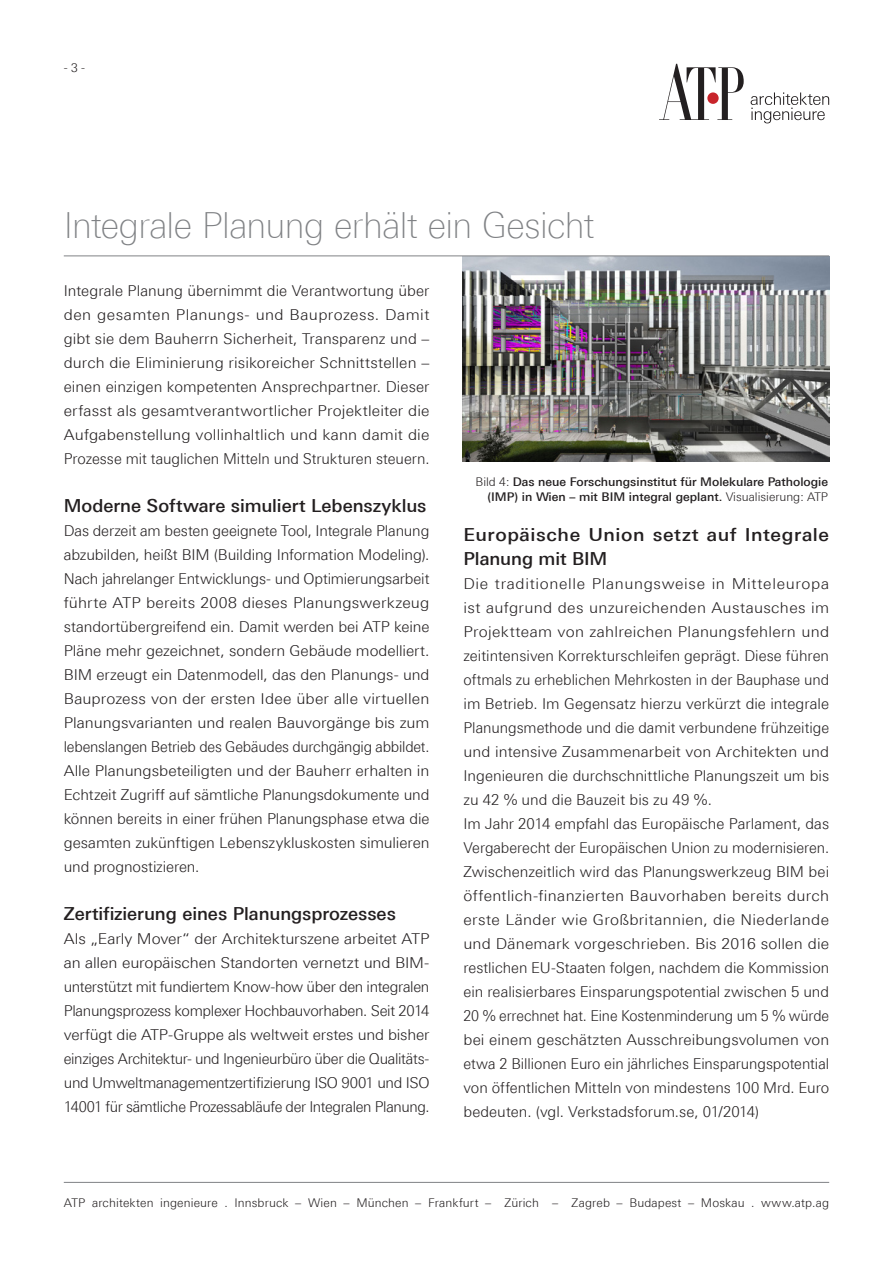
<style>
.page{position:relative;width:893px;height:1263px;background:#fff}
.page>*{position:absolute;margin:0;border:0;box-sizing:border-box;transform-origin:0 0}
.t1{font:100 36px "Linotype Univers 230";letter-spacing:-.015em;color:#808285}
.Fließtext{font:500 18px "ATP Univers";color:#231f20}
.Fließtext-2{font:500 18px/24px "ATP Univers";letter-spacing:.03em;color:#231f20;scale:1.05 1}
.Fließtext-3{font:300 15px/24px "ATP Univers";letter-spacing:-.005em;color:#231f20;text-align:justify}
.Fließtext-4{font:300 15px/24px "ATP Univers";letter-spacing:-.005em;color:#231f20;text-align:justify;scale:1.05 1}
.t2{font:500 12px/14.4px "ATP Univers";color:#231f20;text-align:right}
.t3{font:300 12px "ATP Univers";letter-spacing:.01em;color:#231f20}
.s1{font-weight:300}
</style>
<div class="page">
<hr style="left:64px;top:1182px;width:765px;height:1px;background:#808285">
<svg style="left:659px;top:64px;width:85px;height:56px"></svg>
<svg style="left:751px;top:92px;width:78px;height:31px"></svg>
<img style="left:462px;top:257px;width:367px;height:204px">
<hr style="left:64px;top:256px;width:765px;height:1px;background:#808285">
<p class="t3" style="left:64px;top:61px;width:23px">- 3 -</p>
<p class="t1" style="left:64px;top:205px;width:532px">Integrale Planung erhält ein Gesicht</p>
<p class="Fließtext-3" style="left:64px;top:278px;width:367px">Integrale Planung übernimmt die Verantwortung über den gesamten Planungs- und Bauprozess. Damit gibt sie dem Bauherrn Sicherheit, Transparenz und – durch die Eliminierung risikoreicher Schnittstellen – einen einzigen kompetenten Ansprechpartner. Dieser erfasst als gesamtverantwortlicher Projektleiter die Aufgabenstellung vollinhaltlich und kann damit die Prozesse mit tauglichen Mitteln und Strukturen steuern.</p>
<p class="Fließtext" style="left:64px;top:495px;width:364px">Moderne Software simuliert Lebenszyklus</p>
<p class="Fließtext-3" style="left:64px;top:518px;width:367px">Das derzeit am besten geeignete Tool, Integrale Planung abzubilden, heißt BIM (Building Information Modeling).<br>Nach jahrelanger Entwicklungs- und Optimierungsarbeit führte ATP bereits 2008 dieses Planungswerkzeug standortübergreifend ein. Damit werden bei ATP keine Pläne mehr gezeichnet, sondern Gebäude modelliert.<br>BIM erzeugt ein Datenmodell, das den Planungs- und Bauprozess von der ersten Idee über alle virtuellen Planungsvarianten und realen Bauvorgänge bis zum lebenslangen Betrieb des Gebäudes durchgängig abbildet.<br>Alle Planungsbeteiligten und der Bauherr erhalten in Echtzeit Zugriff auf sämtliche Planungsdokumente und können bereits in einer frühen Planungsphase etwa die gesamten zukünftigen Lebenszykluskosten simulieren und prognostizieren.</p>
<p class="Fließtext" style="left:64px;top:903px;width:334px">Zertifizierung eines Planungsprozesses</p>
<p class="Fließtext-4" style="left:64px;top:926px;width:350px">Als „Early Mover“ der Architekturszene arbeitet ATP an allen europäischen Standorten vernetzt und BIM&shy;unterstützt mit fundiertem Know-how über den integralen Planungsprozess komplexer Hochbauvorhaben. Seit 2014 verfügt die ATP-Gruppe als weltweit erstes und bisher einziges Architektur- und Ingenieurbüro über die Qualitäts&shy;und Umweltmanagementzertifizierung ISO 9001 und ISO 14001 für sämtliche Prozessabläufe der Integralen Planung.</p>
<p class="t2" style="left:475px;top:475px;width:354px"><span class="s1">Bild 4:</span> Das neue Forschungsinstitut für Molekulare Pathologie (IMP) in Wien – mit BIM integral geplant. <span class="s1">Visualisierung: ATP</span></p>
<p class="Fließtext-2" style="left:463px;top:523px;width:350px">Europäische Union setzt auf Integrale<br>Planung mit BIM</p>
<p class="Fließtext-4" style="left:463px;top:572px;width:350px">Die traditionelle Planungsweise in Mitteleuropa ist aufgrund des unzureichenden Austausches im Projektteam von zahlreichen Planungsfehlern und zeitintensiven Korrekturschleifen geprägt. Diese führen oftmals zu erheblichen Mehrkosten in der Bauphase und im Betrieb. Im Gegensatz hierzu verkürzt die integrale Planungsmethode und die damit verbundene frühzeitige und intensive Zusammenarbeit von Architekten und Ingenieuren die durchschnittliche Planungszeit um bis zu 42 % und die Bauzeit bis zu 49 %.</p>
<p class="Fließtext-3" style="left:463px;top:812px;width:367px">Im Jahr 2014 empfahl das Europäische Parlament, das Vergaberecht der Europäischen Union zu modernisieren.<br>Zwischenzeitlich wird das Planungswerkzeug BIM bei öffentlich-finanzierten Bauvorhaben bereits durch erste Länder wie Großbritannien, die Niederlande und Dänemark vorgeschrieben. Bis 2016 sollen die restlichen EU-Staaten folgen, nachdem die Kommission ein realisierbares Einsparungspotential zwischen 5 und 20 % errechnet hat. Eine Kostenminderung um 5 % würde bei einem geschätzten Ausschreibungsvolumen von etwa 2 Billionen Euro ein jährliches Einsparungspotential von öffentlichen Mitteln von mindestens 100 Mrd. Euro bedeuten. (vgl. Verkstadsforum.se, 01/2014)</p>
<p class="t3" style="left:64px;top:1196px;width:767px">ATP architekten ingenieure . Innsbruck – Wien – München – Frankfurt – Zürich – Zagreb – Budapest – Moskau . www.atp.ag</p>
</div>
